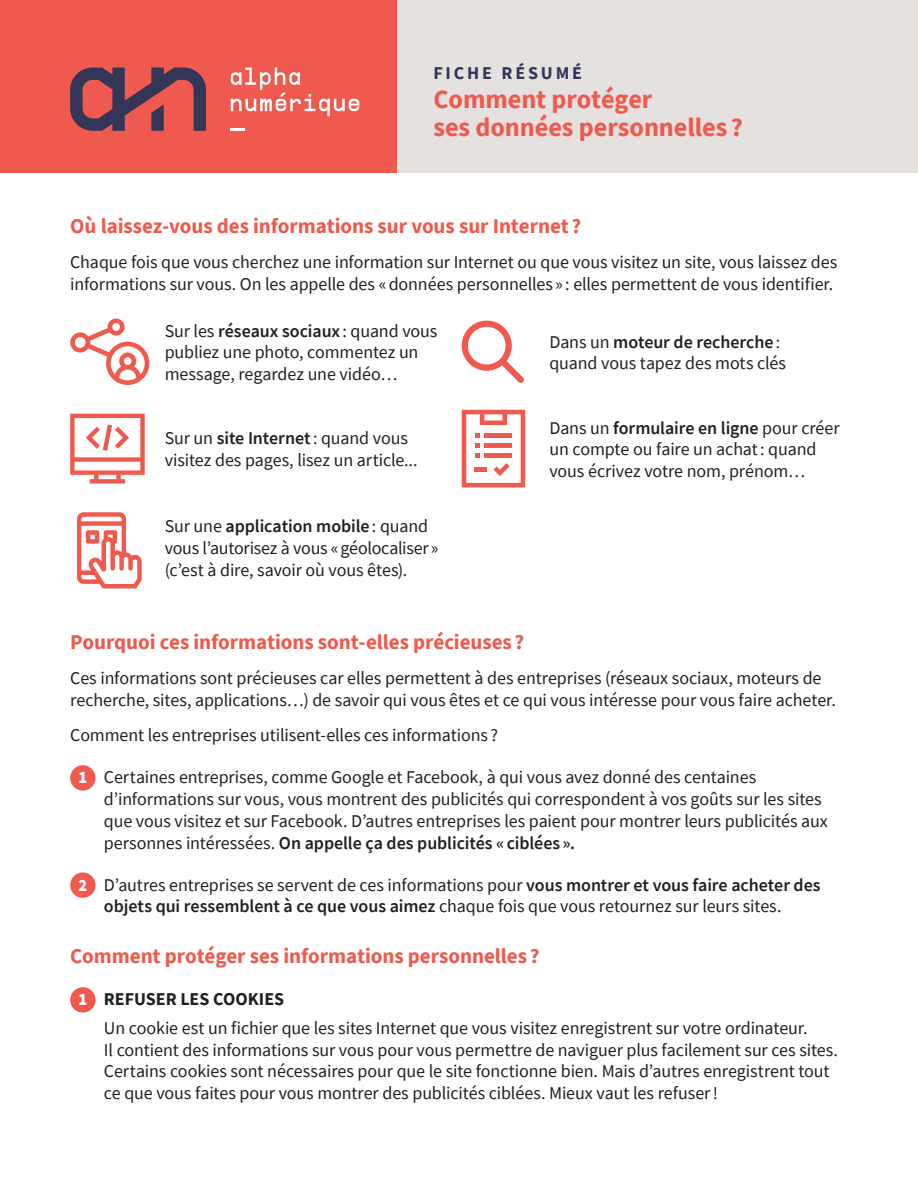
<style>
.page{position:relative;width:918px;height:1188px;background:#fff}
.page>*{position:absolute;margin:0;border:0;box-sizing:border-box;transform-origin:0 0}
.t1{font:700 26.25px/28.3px "Source Sans Pro";letter-spacing:-.005em;color:#f0594d}
.t2{font:700 21px "Source Sans Pro";color:#f0594d}
.t3{font:18px/21.8px "Source Sans Pro";letter-spacing:-.005em;color:#231f20}
.t4{font:700 18px "Source Sans Pro";letter-spacing:.16em;color:#343658}
.s1{font-weight:600}
.s2{font-weight:900;font-size:17.4px;color:#fff}
.s3{font-weight:700}
</style>
<div class="page">
<div style="left:0;top:0;width:397px;height:173px;background:#f0594d"></div>
<div style="left:397px;top:0;width:521px;height:173px;background:#e4e1de"></div>
<svg style="left:231px;top:67px;width:128px;height:49px"></svg>
<hr style="left:231px;top:128px;width:14px;height:3px;background:#fff">
<svg style="left:70px;top:68px;width:136px;height:63px"></svg>
<svg style="left:70px;top:319px;width:79px;height:66px"></svg>
<svg style="left:461px;top:320px;width:63px;height:63px"></svg>
<svg style="left:70px;top:414px;width:75px;height:70px"></svg>
<svg style="left:462px;top:410px;width:63px;height:77px"></svg>
<svg style="left:77px;top:512px;width:65px;height:76px"></svg>
<div style="left:70px;top:765px;width:26px;height:26px;background:#f0594d;border-radius:50%"></div>
<div style="left:70px;top:872px;width:26px;height:26px;background:#f0594d;border-radius:50%"></div>
<div style="left:70px;top:987px;width:26px;height:26px;background:#f0594d;border-radius:50%"></div>
<p class="t4" style="left:433px;top:61px;width:150px">FICHE RÉSUMÉ</p>
<h1 class="t1" style="left:433px;top:84px;width:311px">Comment protéger<br>ses données personnelles ?</h1>
<p class="t2" style="left:70px;top:212px;width:513px">Où laissez-vous des informations sur vous sur Internet ?</p>
<p class="t3" style="left:70px;top:251px;width:769px">Chaque fois que vous cherchez une information sur Internet ou que vous visitez un site, vous laissez des informations sur vous. On les appelle des «données personnelles » : elles permettent de vous identifier.</p>
<p class="t3" style="left:165px;top:320px;width:274px">Sur les <span class="s1">réseaux sociaux</span> : quand vous publiez une photo, commentez un message, regardez une vidéo…</p>
<p class="t3" style="left:549px;top:331px;width:238px">Dans un <span class="s1">moteur de recherche</span>: quand vous tapez des mots clés</p>
<p class="t3" style="left:165px;top:428px;width:254px">Sur un <span class="s1">site Internet</span>: quand vous visitez des pages, lisez un article...</p>
<p class="t3" style="left:165px;top:515px;width:275px">Sur une <span class="s1">application mobile</span>: quand vous l’autorisez à vous «géolocaliser» (c’est à dire, savoir où vous êtes).</p>
<p class="t3" style="left:549px;top:417px;width:292px">Dans un <span class="s1">formulaire en ligne</span> pour créer un compte ou faire un achat: quand vous écrivez votre nom, prénom…</p>
<p class="t2" style="left:70px;top:628px;width:456px">Pourquoi ces informations sont-elles précieuses ?</p>
<p class="t3" style="left:70px;top:667px;width:767px">Ces informations sont précieuses car elles permettent à des entreprises (réseaux sociaux, moteurs de recherche, sites, applications…) de savoir qui vous êtes et ce qui vous intéresse pour vous faire acheter.</p>
<p class="t3" style="left:70px;top:724px;width:429px">Comment les entreprises utilisent-elles ces informations ?</p>
<p class="t3" style="left:104px;top:766px;width:725px;text-indent:-25px"><span class="s2">1</span> Certaines entreprises, comme Google et Facebook, à qui vous avez donné des centaines d’informations sur vous, vous montrent des publicités qui correspondent à vos goûts sur les sites que vous visitez et sur Facebook. D’autres entreprises les paient pour montrer leurs publicités aux personnes intéressées. <span class="s1">On appelle ça des publicités « ciblées ».</span></p>
<p class="t3" style="left:104px;top:874px;width:718px;text-indent:-25px"><span class="s2">2</span> D’autres entreprises se servent de ces informations pour <span class="s1">vous montrer et vous faire acheter des objets qui ressemblent à ce que vous aimez</span> chaque fois que vous retournez sur leurs sites.</p>
<p class="t2" style="left:70px;top:942px;width:471px">Comment protéger ses informations personnelles ?</p>
<p class="t3" style="left:104px;top:985px;width:705px;line-height:28.5px;text-indent:-25px"><span class="s2">1</span> <span class="s3">REFUSER LES COOKIES<br></span>Un cookie est un fichier que les sites Internet que vous visitez enregistrent sur votre ordinateur.</p>
<p class="t3" style="left:104px;top:1039px;width:736px">Il contient des informations sur vous pour vous permettre de naviguer plus facilement sur ces sites.<br>Certains cookies sont nécessaires pour que le site fonctionne bien. Mais d’autres enregistrent tout ce que vous faites pour vous montrer des publicités ciblées. Mieux vaut les refuser!</p>
</div>
